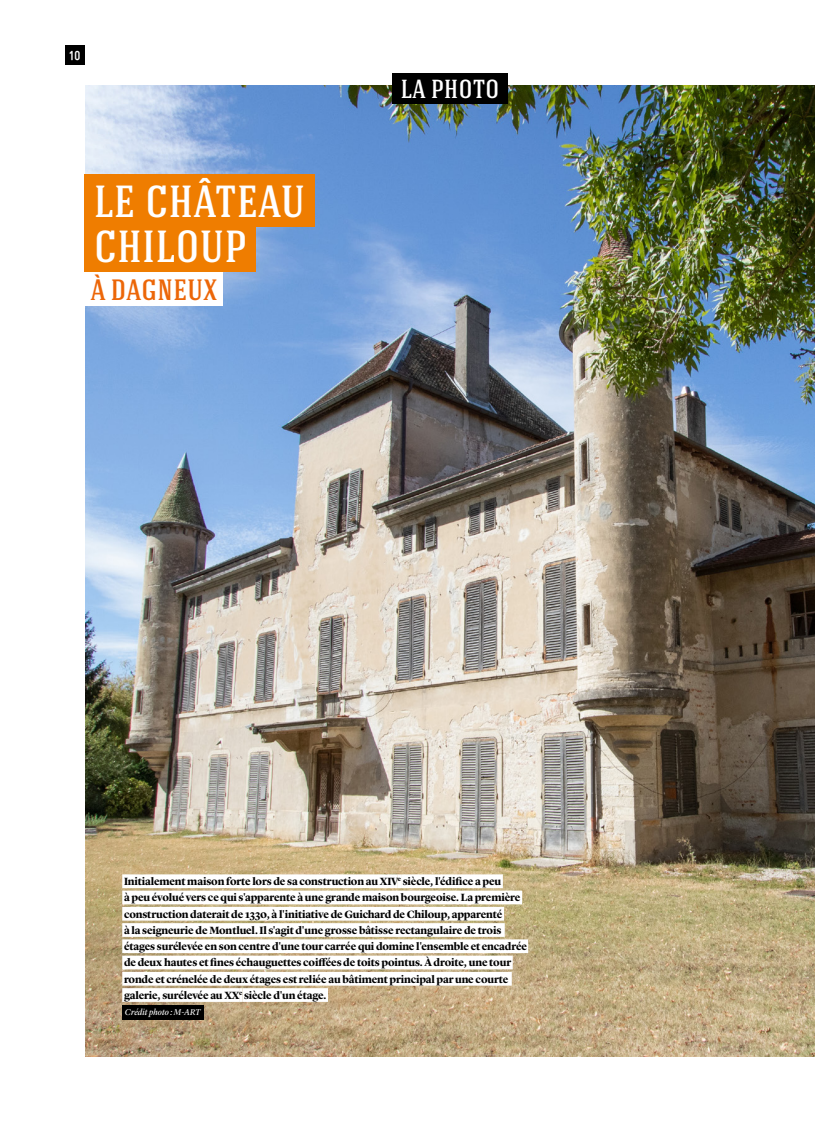
<style>
.page{position:relative;width:815px;height:1134px;background:#fff}
.page>*{position:absolute;margin:0;border:0;box-sizing:border-box;transform-origin:0 0}
.t1{font:500 44.75px "Hagin Caps";letter-spacing:.02em;color:#fff}
.t2{font:500 29.25px "Hagin Caps";letter-spacing:.02em;color:#ec6608}
.t3{font:500 26px "Hagin Caps";letter-spacing:.02em;color:#fff}
.t4{font:700 14px "Miso";color:#fff}
.t5{font:700 10.88px/16.2px "Lyon Display";letter-spacing:-.015em;color:#000}
.t6{font:italic 8.75px "Lyon Display";letter-spacing:.01em;color:#fff}
</style>
<div class="page">
<div style="left:65px;top:45px;width:20px;height:20px;background:#000"></div>
<img style="left:85px;top:85px;width:730px;height:971px">
<div style="left:392px;top:73px;width:116px;height:31px;background:#000"></div>
<div style="left:85px;top:174px;width:230px;height:53px;background:#ef7d00"></div>
<div style="left:85px;top:272px;width:138px;height:34px;background:#fff"></div>
<div style="left:122px;top:874px;width:276px;height:14px;background:#fff"></div>
<hr style="left:398px;top:874px;width:3px;height:14px;background:#fff">
<div style="left:401px;top:874px;width:102px;height:14px;background:#fff"></div>
<div style="left:122px;top:891px;width:400px;height:13px;background:#fff"></div>
<div style="left:122px;top:907px;width:382px;height:14px;background:#fff"></div>
<div style="left:122px;top:923px;width:383px;height:14px;background:#fff"></div>
<div style="left:122px;top:939px;width:406px;height:14px;background:#fff"></div>
<div style="left:122px;top:956px;width:391px;height:13px;background:#fff"></div>
<div style="left:122px;top:972px;width:390px;height:14px;background:#fff"></div>
<div style="left:122px;top:988px;width:117px;height:14px;background:#fff"></div>
<hr style="left:239px;top:988px;width:3px;height:14px;background:#fff">
<div style="left:242px;top:988px;width:86px;height:14px;background:#fff"></div>
<div style="left:122px;top:1005px;width:82px;height:15px;background:#000"></div>
<div style="left:85px;top:219px;width:171px;height:53px;background:#ef7d00"></div>
<p class="t4" style="left:69px;top:47px;width:13px">10</p>
<h1 class="t1" style="left:94px;top:173px;width:212px">LE CHÂTEAU</h1>
<h1 class="t1" style="left:94px;top:218px;width:154px">CHILOUP</h1>
<h2 class="t2" style="left:91px;top:271px;width:128px">À DAGNEUX</h2>
<h3 class="t3" style="left:401px;top:73px;width:100px">LA PHOTO</h3>
<p class="t5" style="left:124px;top:872px;width:405px">Initialement maison forte lors de sa construction au XIV<sup>e</sup> siècle, l'édifice a peu<br>à peu évolué vers ce qui s'apparente à une grande maison bourgeoise. La première construction daterait de 1330, à l'initiative de Guichard de Chiloup, apparenté<br>à la seigneurie de Montluel. Il s'agit d'une grosse bâtisse rectangulaire de trois étages surélevée en son centre d'une tour carrée qui domine l'ensemble et encadrée de deux hautes et fines échauguettes coiffées de toits pointus. À droite, une tour ronde et crénelée de deux étages est reliée au bâtiment principal par une courte galerie, surélevée au XX<sup>e</sup> siècle d'un étage.</p>
<p class="t6" style="left:125px;top:1006px;width:78px">Crédit photo : M-ART</p>
</div>
